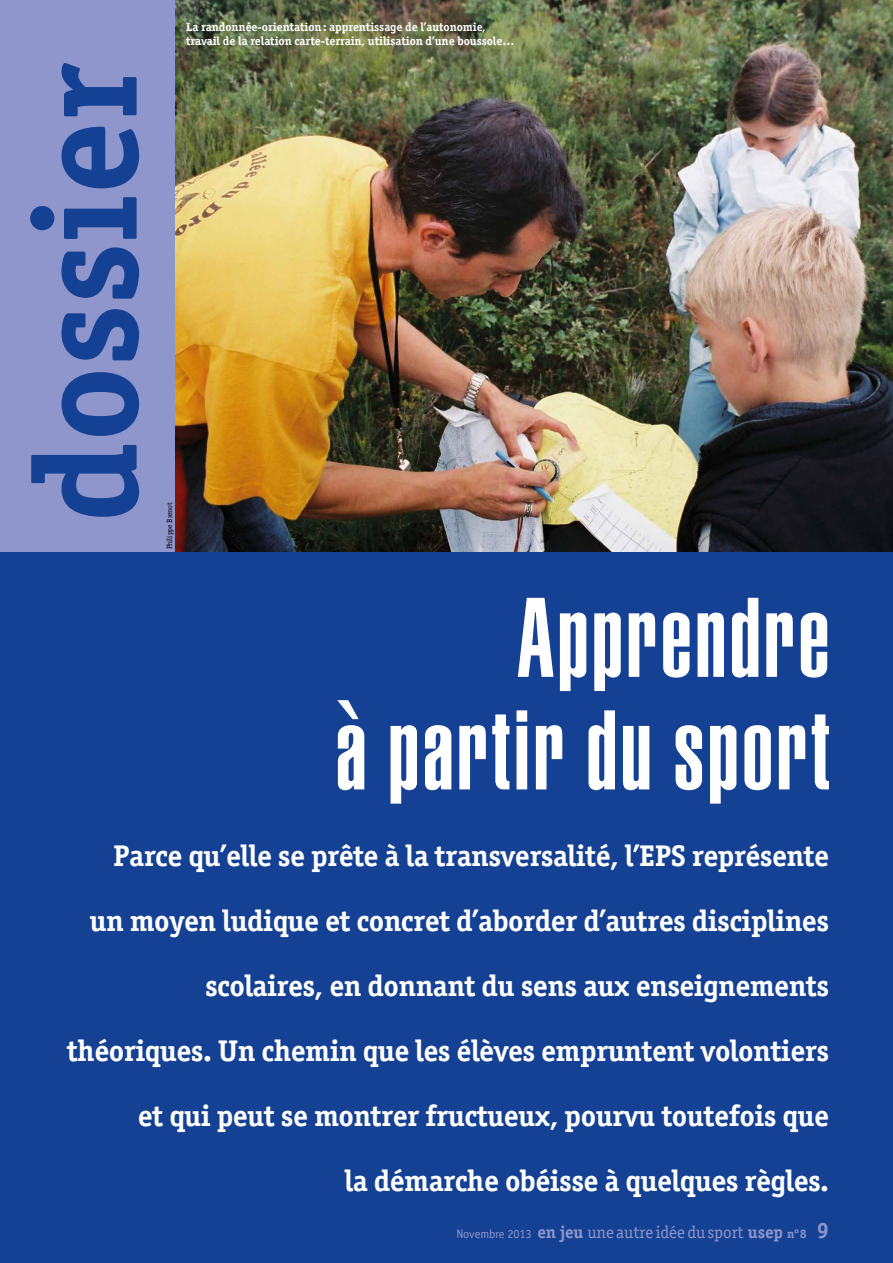
<style>
.page{position:relative;width:893px;height:1263px;background:#fff}
.page>*{position:absolute;margin:0;border:0;box-sizing:border-box;transform-origin:0 0}
.t1{font:700 147px "Officina Serif";letter-spacing:-.005em;color:#154194}
.t2{font:900 extra-condensed 111px/112.5px "Helvetica";letter-spacing:.03em;color:#fff;text-align:right}
.t3{font:700 30px/64.9px "Officina Serif";letter-spacing:-.02em;color:#fff;text-align:right}
.t4{font:17.25px "Officina Serif";letter-spacing:-.005em;color:#8f96cb}
.t5{font:700 12px/13.5px "Officina Serif";letter-spacing:-.005em;color:#fff}
.t6{font:7.5px "Officina Serif";letter-spacing:-.005em;color:#000}
.s1{font-family:"Officina Sans";font-size:12.3px}
.s2{font-weight:700}
.s3{font-weight:700;font-size:12.3px}
.s4{font-weight:700;font-size:22.2px}
</style>
<div class="page">
<div style="left:0;top:0;width:176px;height:552px;background:#8f96cb"></div>
<img style="left:176px;top:0;width:717px;height:552px">
<div style="left:0;top:552px;width:893px;height:711px;background:#154194"></div>
<h1 class="t1" style="left:-5px;top:523px;width:462px;rotate:-90deg">dossier</h1>
<p class="t5" style="left:186px;top:20px;width:330px">La randonnée-orientation: apprentissage de l’autonomie, travail de la relation carte-terrain, utilisation d’une boussole…</p>
<p class="t6" style="left:165px;top:549px;width:49px;rotate:-90deg">Philippe Brenot</p>
<h2 class="t2" style="left:336px;top:581px;width:495px">Apprendre<br>à partir du sport</h2>
<p class="t3" style="left:67px;top:823px;width:764px">Parce qu’elle se prête à la transversalité, l’EPS représente<br>un moyen ludique et concret d’aborder d’autres disciplines scolaires, en donnant du sens aux enseignements théoriques. Un chemin que les élèves empruntent volontiers et qui peut se montrer fructueux, pourvu toutefois que<br>la démarche obéisse à quelques règles.</p>
<p class="t4" style="left:456px;top:1222px;width:374px"><span class="s1">Novembre 2013</span> <span class="s2">en jeu</span> une autre idée du sport <span class="s2">usep</span> <span class="s3">n°8</span> <span class="s4">9</span></p>
</div>
